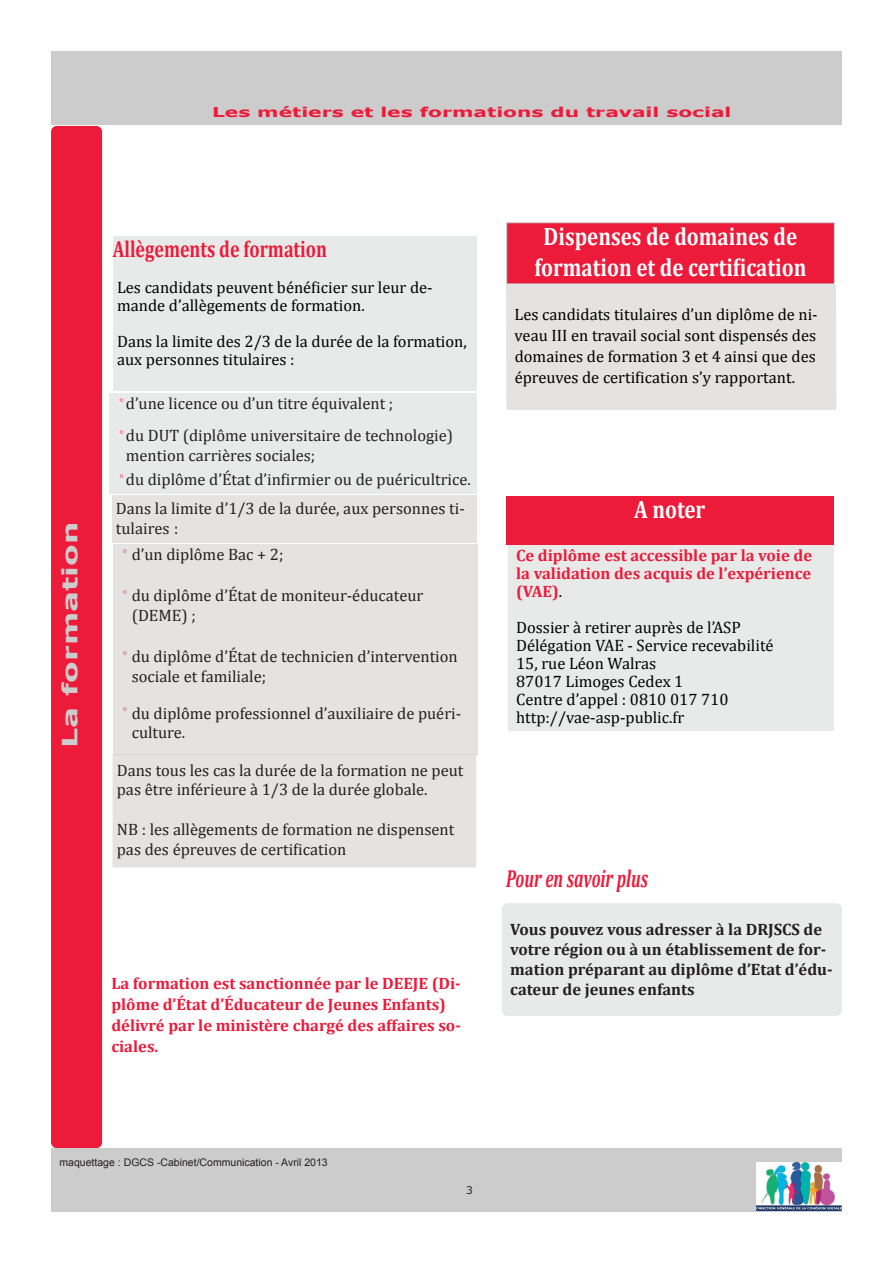
<style>
.page{position:relative;width:893px;height:1263px;background:#fff}
.page>*{position:absolute;margin:0;border:0;box-sizing:border-box;transform-origin:0 0}
.t1{font:700 25.2px/30.3px "Cambria";color:#fff;text-align:center;scale:.83 1}
.t2{font:italic 700 24.75px "Cambria";color:#ed1a3a;scale:.67 1}
.t3{font:700 23.4px "Cambria";color:#ed1a3a;scale:.77 1}
.t4{font:700 21px "Verdana";color:#ccc;scale:1.5 1}
.t5{font:16.5px/19.8px "Cambria";color:#231f20}
.t6{font:16.5px/18px "Cambria";color:#000}
.t7{font:700 16.5px/21px "Cambria";color:#ed1a3a}
.t8{font:700 16.5px/19.8px "Cambria";color:#231f20}
.t9{font:700 13.5px "Verdana";color:#ed1a3a;scale:1.5 1}
.t10{font:10.5px "Arial";color:#231f20}
.t11{font:10.5px "Verdana";color:#231f20}
.s1{font-family:"Verdana";font-size:13.5px}
.s2{font-weight:400;color:#000}
</style>
<div class="page">
<div style="left:113px;top:236px;width:363px;height:155px;background:#e8eae9"></div>
<div style="left:51px;top:126px;width:51px;height:1022px;background:#ed1a3a;border-radius:6px"></div>
<div style="left:507px;top:223px;width:327px;height:60px;background:#ed1a3a"></div>
<div style="left:506px;top:222px;width:329px;height:62px;border:1px solid #ccc"></div>
<div style="left:506px;top:285px;width:330px;height:125px;background:#e4e3e2"></div>
<div style="left:502px;top:903px;width:340px;height:113px;background:#e8eae9;border-radius:6px"></div>
<div style="left:109px;top:393px;width:368px;height:101px;background:#e8eae9"></div>
<div style="left:112px;top:495px;width:364px;height:48px;background:#e4e3e2"></div>
<div style="left:113px;top:544px;width:364px;height:210px;background:#e4e3e2"></div>
<div style="left:113px;top:755px;width:363px;height:112px;background:#e4e3e2"></div>
<hr style="left:113px;top:754px;width:363px;height:1px;background:#d7d7d7">
<div style="left:51px;top:1148px;width:791px;height:64px;background:#ccc"></div>
<img style="left:757px;top:1162px;width:85px;height:49px">
<div style="left:51px;top:51px;width:791px;height:73px;background:#ccc"></div>
<div style="left:508px;top:544px;width:325px;height:187px;background:#e8eae9"></div>
<div style="left:506px;top:496px;width:328px;height:48px;background:#ed1a3a"></div>
<p class="t9" style="left:212px;top:103px;width:348px">Les métiers et les formations du travail social</p>
<p class="t4" style="left:56px;top:748px;width:152px;rotate:-90deg">La formation</p>
<h3 class="t3" style="left:113px;top:235px;width:280px">Allègements de formation</h3>
<p class="t6" style="left:117px;top:278px;width:317px">Les candidats peuvent bénéficier sur leur de&shy;mande d’allègements de formation.</p>
<p class="t6" style="left:117px;top:332px;width:351px">Dans la limite des 2/3 de la durée de la formation, aux personnes titulaires :</p>
<p class="t5" style="left:119px;top:387px;width:335px;line-height:31.5px"><sup>▫</sup> d’une licence ou d’un titre équivalent ;<br><sup>▫</sup> du DUT (diplôme universitaire de technologie)</p>
<p class="t5" style="left:119px;top:442px;width:353px;line-height:24.2px;text-indent:6px">mention carrières sociales;<br><sup>▫</sup> du diplôme d’État d’infirmier ou de puéricultrice.</p>
<p class="t5" style="left:116px;top:498px;width:350px">Dans la limite d’1/3 de la durée, aux personnes ti&shy;tulaires <span class="s1">:</span></p>
<p class="t5" style="left:123px;top:544px;width:162px"><sup>▫</sup> d’un diplôme Bac + 2;</p>
<p class="t5" style="left:132px;top:585px;width:293px;text-indent:-9px"><sup>▫</sup> du diplôme d’État de moniteur-éducateur (DEME) ;</p>
<p class="t5" style="left:132px;top:646px;width:328px;text-indent:-9px"><sup>▫</sup> du diplôme d’État de technicien d’intervention sociale et familiale;</p>
<p class="t5" style="left:132px;top:703px;width:331px;text-indent:-9px"><sup>▫</sup> du diplôme professionnel d’auxiliaire de puéri&shy;culture.</p>
<p class="t5" style="left:117px;top:760px;width:348px">Dans tous les cas la durée de la formation ne peut pas être inférieure à 1/3 de la durée globale.</p>
<p class="t5" style="left:117px;top:819px;width:339px">NB : les allègements de formation ne dispensent pas des épreuves de certification</p>
<p class="t7" style="left:111px;top:973px;width:351px">La formation est sanctionnée par le DEEJE (Di&shy;plôme d’État d’Éducateur de Jeunes Enfants) délivré par le ministère chargé des affaires so&shy;ciales.</p>
<h1 class="t1" style="left:534px;top:221px;width:329px">Dispenses de domaines de formation et de certification</h1>
<p class="t6" style="left:515px;top:304px;width:304px;line-height:21px;text-align:justify">Les candidats titulaires d’un diplôme de ni&shy;veau III en travail social sont dispensés des domaines de formation 3 et 4 ainsi que des épreuves de certification s’y rapportant.</p>
<h1 class="t1" style="left:634px;top:494px;width:87px">A noter</h1>
<p class="t7" style="left:516px;top:546px;width:297px;line-height:18px;text-align:justify">Ce diplôme est accessible par la voie de la validation des acquis de l’expérience (VAE)<span class="s2">.</span></p>
<p class="t6" style="left:516px;top:618px;width:259px">Dossier à retirer auprès de l’ASP<br>Délégation VAE - Service recevabilité<br>15, rue Léon Walras<br>87017 Limoges Cedex 1<br>Centre d’appel : 0810 017 710 http://vae-asp-public.fr</p>
<h2 class="t2" style="left:506px;top:863px;width:213px">Pour en savoir plus</h2>
<p class="t8" style="left:510px;top:919px;width:324px">Vous pouvez vous adresser à la DRJSCS de votre région ou à un établissement de for&shy;mation préparant au diplôme d’Etat d’édu&shy;cateur de jeunes enfants</p>
<p class="t10" style="left:60px;top:1156px;width:270px">maquettage : DGCS -Cabinet/Communication - Avril 2013</p>
<p class="t11" style="left:466px;top:1183px;width:8px">3</p>
</div>
